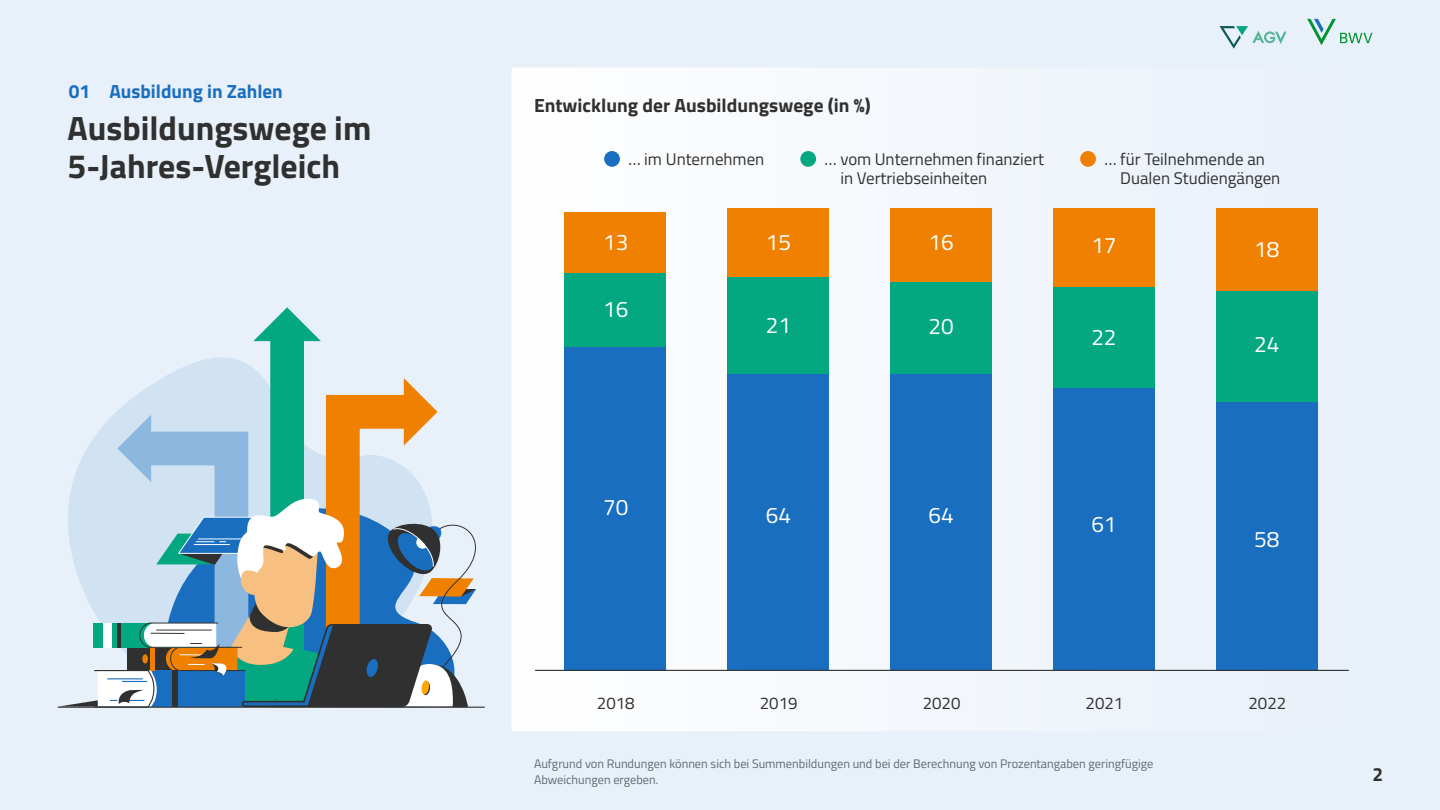
<style>
.page{position:relative;width:1440px;height:810px;background:#e8f0f9}
.page>*{position:absolute;margin:0;border:0;box-sizing:border-box;transform-origin:0 0}
.t1{font:700 33.75px/38.2px "Titillium Web";color:#303030}
.t2{font:22.5px "Titillium Web";color:#fff}
.t3{font:700 19.12px "Titillium Web";color:#303030}
.t4{font:700 19.12px "Titillium Web";color:#196ec0}
.t5{font:16.88px/19.1px "Titillium Web";color:#303030}
.t6{font:12.38px/15.8px "Titillium Web";color:#616a74}
</style>
<div class="page">
<div style="left:512px;top:68px;width:860px;height:663px;background:#f3f7fb;border-radius:2px"></div>
<div style="left:565px;top:213px;width:101px;height:60px;background:#f08100"></div>
<div style="left:728px;top:208px;width:101px;height:69px;background:#f08100"></div>
<div style="left:891px;top:208px;width:101px;height:74px;background:#f08100"></div>
<div style="left:1054px;top:208px;width:101px;height:79px;background:#f08100"></div>
<div style="left:1216px;top:208px;width:102px;height:83px;background:#f08100"></div>
<div style="left:565px;top:273px;width:101px;height:74px;background:#03a881"></div>
<div style="left:728px;top:277px;width:101px;height:98px;background:#03a881"></div>
<div style="left:891px;top:282px;width:101px;height:93px;background:#03a881"></div>
<div style="left:1054px;top:287px;width:101px;height:101px;background:#03a881"></div>
<div style="left:1216px;top:291px;width:102px;height:111px;background:#03a881"></div>
<div style="left:565px;top:347px;width:101px;height:323px;background:#196ec0"></div>
<div style="left:728px;top:375px;width:101px;height:295px;background:#196ec0"></div>
<div style="left:891px;top:375px;width:101px;height:295px;background:#196ec0"></div>
<div style="left:1054px;top:388px;width:101px;height:282px;background:#196ec0"></div>
<div style="left:1216px;top:402px;width:102px;height:268px;background:#196ec0"></div>
<hr style="left:535px;top:670px;width:814px;height:1px;background:#303030">
<div style="left:604px;top:151px;width:16px;height:16px;background:#196ec0;border-radius:50%"></div>
<div style="left:800px;top:151px;width:16px;height:16px;background:#03a881;border-radius:50%"></div>
<div style="left:1080px;top:151px;width:16px;height:16px;background:#f08100;border-radius:50%"></div>
<svg style="left:57px;top:341px;width:264px;height:367px"></svg>
<svg style="left:105px;top:415px;width:160px;height:83px;background:#b5d0ea"></svg>
<svg style="left:117px;top:415px;width:34px;height:67px;background:#aecce9"></svg>
<svg style="left:309px;top:378px;width:118px;height:120px"></svg>
<div style="left:270px;top:329px;width:34px;height:378px;background:#03a881"></div>
<svg style="left:253px;top:307px;width:68px;height:34px"></svg>
<svg style="left:404px;top:378px;width:34px;height:68px"></svg>
<hr style="left:58px;top:707px;width:426px;height:1px;background:#303030">
<svg style="left:58px;top:498px;width:419px;height:210px"></svg>
<svg style="left:1307px;top:19px;width:66px;height:26px"></svg>
<svg style="left:1219px;top:26px;width:67px;height:23px"></svg>
<p class="t4" style="left:69px;top:77px;width:215px">01 Ausbildung in Zahlen</p>
<h1 class="t1" style="left:68px;top:107px;width:305px">Ausbildungswege im<br>5-Jahres-Vergleich</h1>
<p class="t3" style="left:534px;top:90px;width:338px">Entwicklung der Ausbildungswege (in %)</p>
<p class="t5" style="left:628px;top:148px;width:137px">… im Unternehmen</p>
<p class="t5" style="left:840px;top:148px;width:205px;text-indent:-16px">… vom Unternehmen finanziert in Vertriebseinheiten</p>
<p class="t5" style="left:1120px;top:148px;width:162px;text-indent:-16px">… für Teilnehmende an<br>Dualen Studiengängen</p>
<h2 class="t2" style="left:603px;top:226px;width:27px">13</h2>
<h2 class="t2" style="left:603px;top:293px;width:27px">16</h2>
<h2 class="t2" style="left:603px;top:491px;width:27px">70</h2>
<h2 class="t2" style="left:766px;top:226px;width:27px">15</h2>
<h2 class="t2" style="left:929px;top:226px;width:27px">16</h2>
<h2 class="t2" style="left:1091px;top:228px;width:27px">17</h2>
<h2 class="t2" style="left:766px;top:308px;width:27px">21</h2>
<h2 class="t2" style="left:929px;top:310px;width:27px">20</h2>
<h2 class="t2" style="left:1091px;top:321px;width:27px">22</h2>
<h2 class="t2" style="left:766px;top:499px;width:27px">64</h2>
<h2 class="t2" style="left:929px;top:498px;width:27px">64</h2>
<h2 class="t2" style="left:1091px;top:508px;width:27px">61</h2>
<h2 class="t2" style="left:1254px;top:233px;width:27px">18</h2>
<h2 class="t2" style="left:1254px;top:327px;width:27px">24</h2>
<h2 class="t2" style="left:1254px;top:523px;width:27px">58</h2>
<p class="t5" style="left:597px;top:692px;width:39px">2018</p>
<p class="t5" style="left:760px;top:692px;width:39px">2019</p>
<p class="t5" style="left:923px;top:692px;width:39px">2020</p>
<p class="t5" style="left:1086px;top:692px;width:39px">2021</p>
<p class="t5" style="left:1249px;top:692px;width:39px">2022</p>
<p class="t6" style="left:534px;top:755px;width:621px">Aufgrund von Rundungen können sich bei Summenbildungen und bei der Berechnung von Prozentangaben geringfügige<br>Abweichungen ergeben.</p>
<p class="t3" style="left:1372px;top:760px;width:12px">2</p>
</div>
